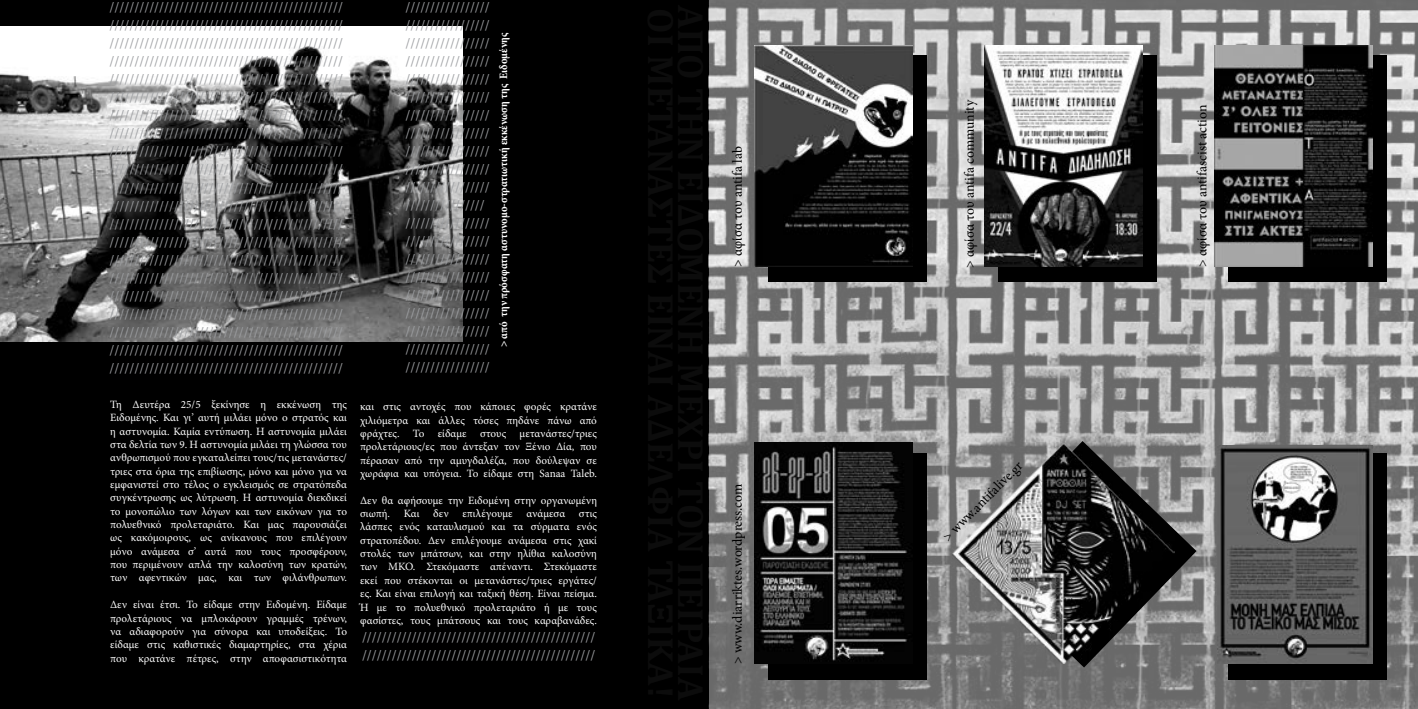
<style>
.page{position:relative;width:1418px;height:709px;background:#fff}
.page>*{position:absolute;margin:0;border:0;box-sizing:border-box;transform-origin:0 0}
.t1{font:15px/18px "Minion Pro";color:#9d9fa2}
.t2{font:13.75px "Minion Pro";color:#000}
.t3{font:700 condensed 11.5px "Minion Pro";letter-spacing:.005em;color:#fff}
.t4{font:11.12px/13.4px "Minion Pro";color:#fff;text-align:justify}
</style>
<div class="page">
<div style="left:0;top:0;width:709px;height:709px;background:#000"></div>
<img style="left:709px;top:0;width:708px;height:709px">
<div style="left:768px;top:55px;width:158px;height:227px;background:#000"></div>
<img style="left:754px;top:45px;width:158px;height:222px">
<div style="left:998px;top:55px;width:158px;height:227px;background:#000"></div>
<div style="left:1227px;top:55px;width:159px;height:227px;background:#000"></div>
<img style="left:984px;top:45px;width:158px;height:222px">
<img style="left:1214px;top:45px;width:158px;height:222px">
<div style="left:1227px;top:453px;width:159px;height:227px;background:#000"></div>
<img style="left:1216px;top:445px;width:156px;height:219px">
<div style="left:768px;top:453px;width:158px;height:227px;background:#000"></div>
<img style="left:754px;top:442px;width:158px;height:222px">
<svg style="left:970px;top:441px;width:226px;height:226px;background:#7b7b7b"></svg>
<img style="left:952px;top:442px;width:222px;height:222px">
<img style="left:0;top:27px;width:462px;height:314px">
<p class="t1" style="left:110px;top:-1px;width:235px;text-align:justify">/////////////////////////////////////////////// /////////////////////////////////////////////// /////////////////////////////////////////////// /////////////////////////////////////////////// /////////////////////////////////////////////// /////////////////////////////////////////////// /////////////////////////////////////////////// /////////////////////////////////////////////// /////////////////////////////////////////////// /////////////////////////////////////////////// /////////////////////////////////////////////// /////////////////////////////////////////////// /////////////////////////////////////////////// /////////////////////////////////////////////// /////////////////////////////////////////////// /////////////////////////////////////////////// /////////////////////////////////////////////// /////////////////////////////////////////////// /////////////////////////////////////////////// /////////////////////////////////////////////// ///////////////////////////////////////////////</p>
<p class="t1" style="left:405px;top:-2px;width:86px">///////////////// ///////////////// ///////////////// ///////////////// ///////////////// ///////////////// ///////////////// ///////////////// ///////////////// ///////////////// ///////////////// //////////////// ///////////////// ///////////////// ///////////////// ///////////////// ///////////////// ///////////////// ///////////////// ///////////////// /////////////////</p>
<p class="t3" style="left:495px;top:347px;width:316px;rotate:-90deg">&gt; από την πρόσφατη αστυνομο-στρατιωτική εκκένωση της Ειδομένης</p>
<p class="t4" style="left:110px;top:397px;width:238px">Τη Δευτέρα 25/5 ξεκίνησε η εκκένωση της Ειδομένης. Και γι’ αυτή μιλάει μόνο ο στρατός και η αστυνομία. Καμία εντύπωση. Η αστυνομία μιλάει στα δελτία των 9. Η αστυνομία μιλάει τη γλώσσα του ανθρωπισμού που εγκαταλείπει τους/τις μετανάστες/ τριες στα όρια της επιβίωσης, μόνο και μόνο για να εμφανιστεί στο τέλος ο εγκλεισμός σε στρατόπεδα συγκέντρωσης ως λύτρωση. Η αστυνομία διεκδικεί το μονοπώλιο των λόγων και των εικόνων για το πολυεθνικό προλεταριάτο. Και μας παρουσιάζει ως κακόμοιρους, ως ανίκανους που επιλέγουν μόνο ανάμεσα σ’ αυτά που τους προσφέρουν, που περιμένουν απλά την καλοσύνη των κρατών, των αφεντικών μας, και των φιλάνθρωπων.</p>
<p class="t4" style="left:110px;top:598px;width:238px">Δεν είναι έτσι. Το είδαμε στην Ειδομένη. Είδαμε προλετάριους να μπλοκάρουν γραμμές τρένων, να αδιαφορούν για σύνορα και υποδείξεις. Το είδαμε στις καθιστικές διαμαρτηρίες, στα χέρια που κρατάνε πέτρες, στην αποφασιστικότητα</p>
<p class="t4" style="left:360px;top:400px;width:238px">και στις αντοχές που κάποιες φορές κρατάνε χιλιόμετρα και άλλες τόσες πηδάνε πάνω από φράχτες. Το είδαμε στους μετανάστες/τριες προλετάριους/ες που άντεξαν τον Ξένιο Δία, που πέρασαν από την αμυγδαλέζα, που δούλεψαν σε χωράφια και υπόγεια. Το είδαμε στη Sanaa Taleb.</p>
<p class="t4" style="left:360px;top:493px;width:238px">Δεν θα αφήσουμε την Ειδομένη στην οργανωμένη σιωπή. Και δεν επιλέγουμε ανάμεσα στις λάσπες ενός καταυλισμού και τα σύρματα ενός στρατοπέδου. Δεν επιλέγουμε ανάμεσα στις χακί στολές των μπάτσων, και στην ηλίθια καλοσύνη των ΜΚΟ. Στεκόμαστε απέναντι. Στεκόμαστε εκεί που στέκονται οι μετανάστες/τριες εργάτες/ ες. Και είναι επιλογή και ταξική θέση. Είναι πείσμα.<br>Ή με το πολυεθνικό προλεταριάτο ή με τους φασίστες, τους μπάτσους και τους καραβανάδες.</p>
<p class="t1" style="left:362px;top:628px;width:235px">/////////////////////////////////////////////// ///////////////////////////////////////////////</p>
<p class="t2" style="left:728px;top:267px;width:122px;rotate:-90deg">&gt; αφίσα του antifa lab</p>
<p class="t2" style="left:728px;top:664px;width:182px;rotate:-90deg">&gt; www.diarriktes.wordpress.com</p>
<p class="t2" style="left:960px;top:268px;width:170px;rotate:-90deg">&gt; αφίσα του antifa community</p>
<p class="t2" style="left:1192px;top:267px;width:163px;rotate:-90deg">&gt; αφίσα του antifascist action</p>
<p class="t2" style="left:938px;top:532px;width:108px;rotate:-45deg">&gt; www.antifalive.gr</p>
</div>
